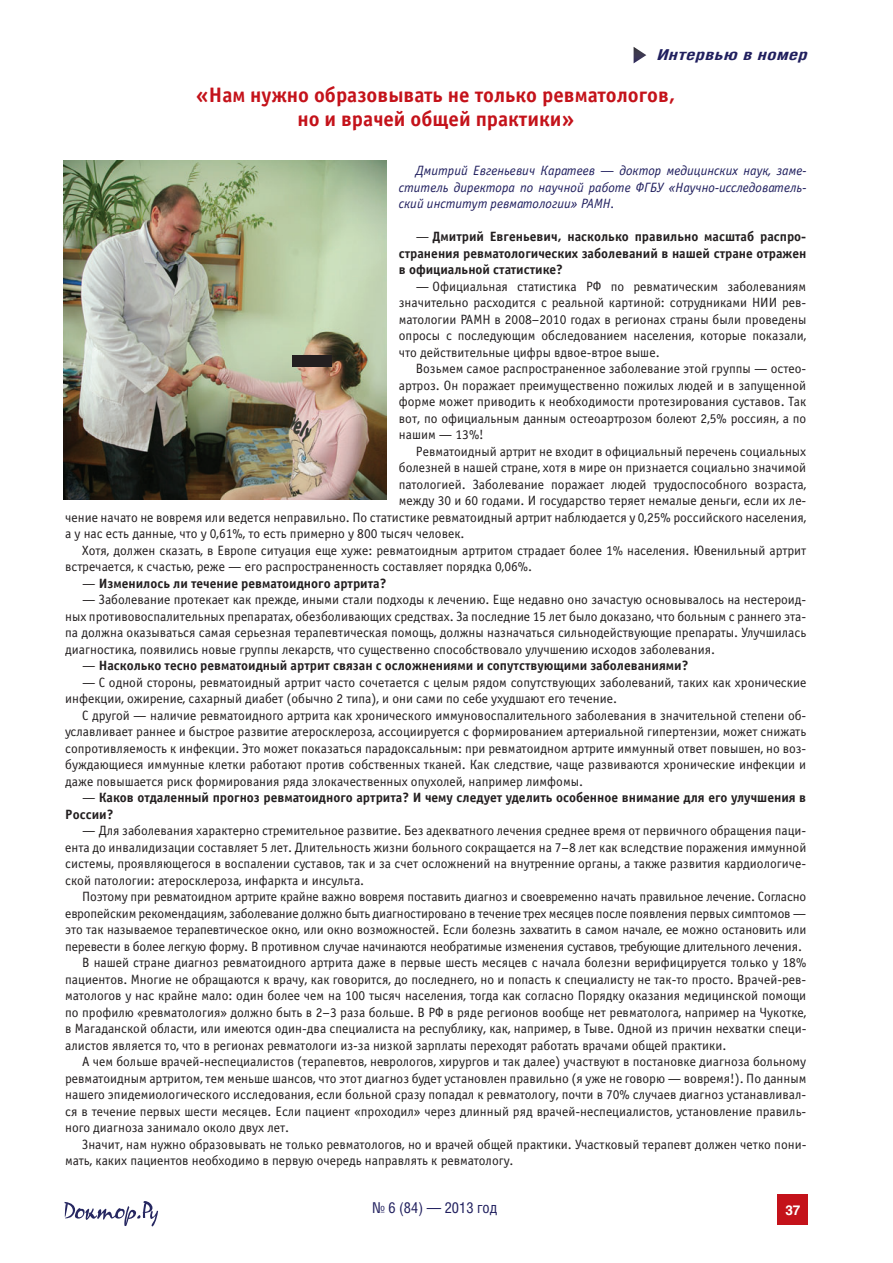
<style>
.page{position:relative;width:893px;height:1263px;background:#fff}
.page>*{position:absolute;margin:0;border:0;box-sizing:border-box;transform-origin:0 0}
.t1{font:700 21px/24px "Officina Sans C";color:#c4121a;text-align:center}
.t2{font:italic 700 15px "Helios Cond C";letter-spacing:.025em;color:#201f5e;scale:1.3 1}
.t3{font:15px "Helios Cond C";color:#201f5e}
.t4{font:13.5px/16.5px "Officina Sans C";color:#231f20;text-align:justify}
.t5{font:700 13.5px/16.5px "Officina Sans C";color:#231f20;text-align:justify}
.t6{font:italic 13.5px/16.5px "Officina Sans C";color:#201f5e;text-align:justify}
.t7{font:700 13.5px "Helios C";color:#fff}
.s1{font-weight:400}
</style>
<div class="page">
<svg style="left:634px;top:47px;width:12px;height:16px"></svg>
<div style="left:778px;top:1194px;width:30px;height:31px;background:#c4121a"></div>
<svg style="left:65px;top:1201px;width:93px;height:25px"></svg>
<img style="left:64px;top:161px;width:322px;height:338px">
<div style="left:292px;top:355px;width:40px;height:12px;background:#231f20"></div>
<p class="t2" style="left:656px;top:49px;width:117px">Интервью в номер</p>
<h1 class="t1" style="left:196px;top:84px;width:481px">«Нам нужно образовывать не только ревматологов, но и врачей общей практики»</h1>
<p class="t6" style="left:399px;top:164px;width:409px;text-indent:17px">Дмитрий Евгеньевич Каратеев — доктор медицинских наук, заме&shy;ститель директора по научной работе ФГБУ «Научно-исследователь&shy;ский институт ревматологии» РАМН.</p>
<p class="t5" style="left:399px;top:230px;width:409px;text-indent:17px"><span class="s1">—</span> Дмитрий Евгеньевич, насколько правильно масштаб распро&shy;странения ревматологических заболеваний в нашей стране отражен в официальной статистике?</p>
<p class="t4" style="left:399px;top:279px;width:409px;text-indent:17px">— Официальная статистика РФ по ревматическим заболеваниям значительно расходится с реальной картиной: сотрудниками НИИ рев&shy;матологии РАМН в 2008–2010 годах в регионах страны были проведены опросы с последующим обследованием населения, которые показали, что действительные цифры вдвое-втрое выше.</p>
<p class="t4" style="left:399px;top:362px;width:409px;text-indent:17px">Возьмем самое распространенное заболевание этой группы — остео&shy;артроз. Он поражает преимущественно пожилых людей и в запущенной форме может приводить к необходимости протезирования суставов. Так вот, по официальным данным остеоартрозом болеют 2,5% россиян, а по нашим — 13%!</p>
<p class="t4" style="left:416px;top:444px;width:392px">Ревматоидный артрит не входит в официальный перечень социальных</p>
<p class="t4" style="left:399px;top:461px;width:409px">болезней в нашей стране, хотя в мире он признается социально значимой</p>
<p class="t4" style="left:399px;top:477px;width:409px">патологией. Заболевание поражает людей трудоспособного возраста,</p>
<p class="t4" style="left:399px;top:494px;width:409px">между 30 и 60 годами. И государство теряет немалые деньги, если их ле-</p>
<p class="t4" style="left:65px;top:510px;width:743px">чение начато не вовремя или ведется неправильно. По статистике ревматоидный артрит наблюдается у 0,25% российского населения,</p>
<p class="t4" style="left:65px;top:527px;width:401px">а у нас есть данные, что у 0,61%, то есть примерно у 800 тысяч человек.</p>
<p class="t4" style="left:82px;top:543px;width:726px">Хотя, должен сказать, в Европе ситуация еще хуже: ревматоидным артритом страдает более 1% населения. Ювенильный артрит</p>
<p class="t4" style="left:65px;top:560px;width:468px">встречается, к счастью, реже — его распространенность составляет порядка 0,06%.</p>
<p class="t5" style="left:82px;top:576px;width:306px"><span class="s1">—</span> Изменилось ли течение ревматоидного артрита?</p>
<p class="t4" style="left:65px;top:593px;width:743px;text-indent:17px">— Заболевание протекает как прежде, иными стали подходы к лечению. Еще недавно оно зачастую основывалось на нестероид&shy;ных противовоспалительных препаратах, обезболивающих средствах. За последние 15 лет было доказано, что больным с раннего эта&shy;па должна оказываться самая серьезная терапевтическая помощь, должны назначаться сильнодействующие препараты. Улучшилась диагностика, появились новые группы лекарств, что существенно способствовало улучшению исходов заболевания.</p>
<p class="t5" style="left:82px;top:659px;width:608px"><span class="s1">—</span> Насколько тесно ревматоидный артрит связан с осложнениями и сопутствующими заболеваниями?</p>
<p class="t4" style="left:65px;top:675px;width:743px;text-indent:17px">— С одной стороны, ревматоидный артрит часто сочетается с целым рядом сопутствующих заболеваний, таких как хронические инфекции, ожирение, сахарный диабет (обычно 2 типа), и они сами по себе ухудшают его течение.</p>
<p class="t4" style="left:65px;top:708px;width:743px;text-indent:17px">С другой — наличие ревматоидного артрита как хронического иммуновоспалительного заболевания в значительной степени об&shy;уславливает раннее и быстрое развитие атеросклероза, ассоциируется с формированием артериальной гипертензии, может снижать сопротивляемость к инфекции. Это может показаться парадоксальным: при ревматоидном артрите иммунный ответ повышен, но воз&shy;буждающиеся иммунные клетки работают против собственных тканей. Как следствие, чаще развиваются хронические инфекции и даже повышается риск формирования ряда злокачественных опухолей, например лимфомы.</p>
<p class="t5" style="left:65px;top:791px;width:743px;text-indent:17px"><span class="s1">—</span> Каков отдаленный прогноз ревматоидного артрита? И чему следует уделить особенное внимание для его улучшения в<br>России?</p>
<p class="t4" style="left:65px;top:824px;width:743px;text-indent:17px">— Для заболевания характерно стремительное развитие. Без адекватного лечения среднее время от первичного обращения паци&shy;ента до инвалидизации составляет 5 лет. Длительность жизни больного сокращается на 7–8 лет как вследствие поражения иммунной системы, проявляющегося в воспалении суставов, так и за счет осложнений на внутренние органы, а также развития кардиологиче&shy;ской патологии: атеросклероза, инфаркта и инсульта.</p>
<p class="t4" style="left:82px;top:890px;width:726px">Поэтому при ревматоидном артрите крайне важно вовремя поставить диагноз и своевременно начать правильное лечение. Согласно</p>
<p class="t4" style="left:65px;top:906px;width:743px">европейским рекомендациям, заболевание должно быть диагностировано в течение трех месяцев после появления первых симптомов —</p>
<p class="t4" style="left:65px;top:923px;width:743px">это так называемое терапевтическое окно, или окно возможностей. Если болезнь захватить в самом начале, ее можно остановить или</p>
<p class="t4" style="left:65px;top:939px;width:738px">перевести в более легкую форму. В противном случае начинаются необратимые изменения суставов, требующие длительного лечения.</p>
<p class="t4" style="left:82px;top:956px;width:726px">В нашей стране диагноз ревматоидного артрита даже в первые шесть месяцев с начала болезни верифицируется только у 18%</p>
<p class="t4" style="left:65px;top:972px;width:743px">пациентов. Многие не обращаются к врачу, как говорится, до последнего, но и попасть к специалисту не так-то просто. Врачей-рев-</p>
<p class="t4" style="left:65px;top:989px;width:742px">матологов у нас крайне мало: один более чем на 100 тысяч населения, тогда как согласно Порядку оказания медицинской помощи</p>
<p class="t4" style="left:65px;top:1005px;width:743px">по профилю «ревматология» должно быть в 2–3 раза больше. В РФ в ряде регионов вообще нет ревматолога, например на Чукотке,</p>
<p class="t4" style="left:65px;top:1022px;width:743px">в Магаданской области, или имеются один-два специалиста на республику, как, например, в Тыве. Одной из причин нехватки специ-</p>
<p class="t4" style="left:65px;top:1038px;width:663px">алистов является то, что в регионах ревматологи из-за низкой зарплаты переходят работать врачами общей практики.</p>
<p class="t4" style="left:82px;top:1055px;width:726px">А чем больше врачей-неспециалистов (терапевтов, неврологов, хирургов и так далее) участвуют в постановке диагноза больному</p>
<p class="t4" style="left:65px;top:1071px;width:743px">ревматоидным артритом, тем меньше шансов, что этот диагноз будет установлен правильно (я уже не говорю — вовремя!). По данным</p>
<p class="t4" style="left:65px;top:1088px;width:743px">нашего эпидемиологического исследования, если больной сразу попадал к ревматологу, почти в 70% случаев диагноз устанавливал-</p>
<p class="t4" style="left:65px;top:1104px;width:743px">ся в течение первых шести месяцев. Если пациент «проходил» через длинный ряд врачей-неспециалистов, установление правиль-</p>
<p class="t4" style="left:65px;top:1121px;width:225px">ного диагноза занимало около двух лет.</p>
<p class="t4" style="left:82px;top:1137px;width:726px">Значит, нам нужно образовывать не только ревматологов, но и врачей общей практики. Участковый терапевт должен четко пони-</p>
<p class="t4" style="left:65px;top:1154px;width:450px">мать, каких пациентов необходимо в первую очередь направлять к ревматологу.</p>
<p class="t3" style="left:372px;top:1202px;width:127px">¹ 6 (84) — 2013 ãîä</p>
<p class="t7" style="left:785px;top:1205px;width:17px">37</p>
</div>
